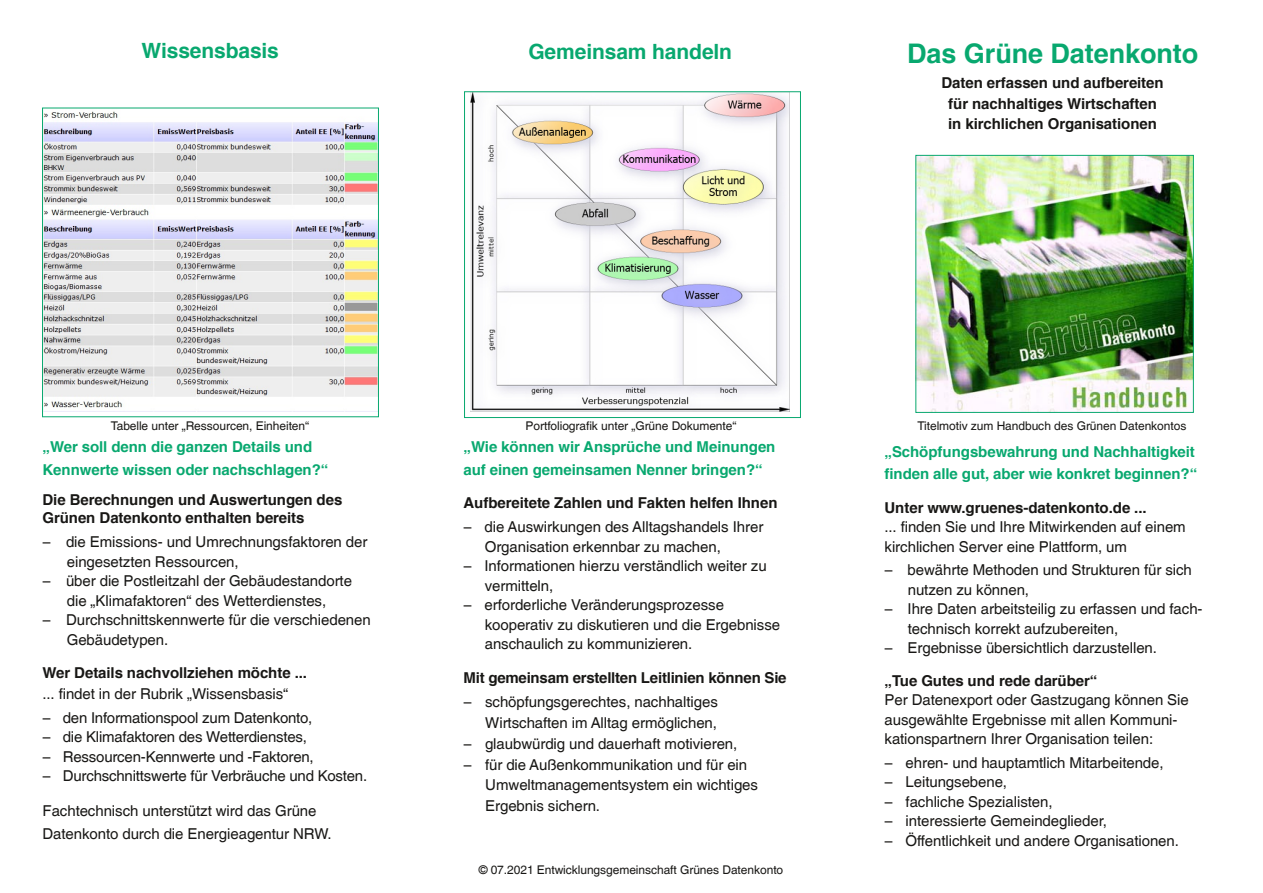
<style>
.page{position:relative;width:1263px;height:893px;background:#fff}
.page>*{position:absolute;margin:0;border:0;box-sizing:border-box;transform-origin:0 0}
.t1{font:27px "Sans BOLD";letter-spacing:-.005em;color:#08a86f}
.t2{font:21px "Sans BOLD";letter-spacing:-.005em;color:#08a86f}
.t3{font:15px/19.5px "Sans";letter-spacing:-.005em;color:#181715}
.t4{font:15px/20.7px "Sans BOLD";letter-spacing:-.005em;color:#181715}
.t5{font:15px/22.5px "Sans BOLD";letter-spacing:-.005em;color:#08a86f}
.t6{font:12px "Sans";letter-spacing:-.005em;color:#181715}
</style>
<div class="page">
<img style="left:470px;top:94px;width:319px;height:318px">
<div style="left:464px;top:92px;width:337px;height:326px;border:1px solid #08a86f"></div>
<img style="left:44px;top:111px;width:333px;height:297px">
<div style="left:42px;top:108px;width:337px;height:309px;border:1px solid #08a86f"></div>
<img style="left:918px;top:157px;width:273px;height:254px">
<div style="left:916px;top:155px;width:277px;height:258px;border:1px solid #08a86f"></div>
<h2 class="t2" style="left:142px;top:43px;width:139px">Wissensbasis</h2>
<h2 class="t2" style="left:528px;top:43px;width:205px">Gemeinsam handeln</h2>
<h1 class="t1" style="left:907px;top:43px;width:293px">Das Grüne Datenkonto</h1>
<p class="t4" style="left:941px;top:74px;width:224px;text-align:center">Daten erfassen und aufbereiten für nachhaltiges Wirtschaften in kirchlichen Organisationen</p>
<p class="t6" style="left:111px;top:421px;width:200px">Tabelle unter „Ressourcen, Einheiten“</p>
<p class="t5" style="left:43px;top:437px;width:287px">„Wer soll denn die ganzen Details und<br>Kennwerte wissen oder nachschlagen?“</p>
<p class="t4" style="left:43px;top:492px;width:301px;line-height:18px">Die Berechnungen und Auswertungen des<br>Grünen Datenkonto enthalten bereits</p>
<p class="t3" style="left:67px;top:534px;width:302px;text-indent:-24px">– die Emissions- und Umrechnungsfaktoren der eingesetzten Ressourcen,</p>
<p class="t3" style="left:43px;top:573px;width:311px;text-align:center">– über die Postleitzahl der Gebäudestandorte die „Klimafaktoren“ des Wetterdienstes,</p>
<p class="t3" style="left:67px;top:612px;width:305px;text-indent:-24px">– Durchschnittskennwerte für die verschiedenen<br>Gebäudetypen.</p>
<p class="t4" style="left:43px;top:664px;width:266px">Wer Details nachvollziehen möchte ...</p>
<p class="t3" style="left:43px;top:685px;width:247px">... findet in der Rubrik „Wissensbasis“</p>
<p class="t3" style="left:43px;top:709px;width:271px">– den Informationspool zum Datenkonto,</p>
<p class="t3" style="left:43px;top:728px;width:266px">– die Klimafaktoren des Wetterdienstes,</p>
<p class="t3" style="left:43px;top:748px;width:273px">– Ressourcen-Kennwerte und -Faktoren,</p>
<p class="t3" style="left:43px;top:767px;width:326px">– Durchschnittswerte für Verbräuche und Kosten.</p>
<p class="t3" style="left:43px;top:801px;width:291px;line-height:22.5px">Fachtechnisch unterstützt wird das Grüne<br>Datenkonto durch die Energieagentur NRW.</p>
<p class="t6" style="left:526px;top:421px;width:212px">Portfoliografik unter „Grüne Dokumente“</p>
<p class="t5" style="left:463px;top:437px;width:313px">„Wie können wir Ansprüche und Meinungen auf einen gemeinsamen Nenner bringen?“</p>
<p class="t4" style="left:463px;top:494px;width:315px">Aufbereitete Zahlen und Fakten helfen Ihnen</p>
<p class="t3" style="left:485px;top:518px;width:280px;text-indent:-21px">– die Auswirkungen des Alltagshandels Ihrer<br>Organisation erkennbar zu machen,</p>
<p class="t3" style="left:485px;top:557px;width:283px;text-indent:-21px">– Informationen hierzu verständlich weiter zu vermitteln,</p>
<p class="t3" style="left:485px;top:596px;width:297px;text-indent:-21px">– erforderliche Veränderungsprozesse kooperativ zu diskutieren und die Ergebnisse anschaulich zu kommunizieren.</p>
<p class="t4" style="left:463px;top:668px;width:325px">Mit gemeinsam erstellten Leitlinien können Sie</p>
<p class="t3" style="left:463px;top:693px;width:256px;line-height:20.7px;text-align:right">– schöpfungsgerechtes, nachhaltiges<br>Wirtschaften im Alltag ermöglichen,</p>
<p class="t3" style="left:463px;top:735px;width:275px">– glaubwürdig und dauerhaft motivieren,</p>
<p class="t3" style="left:485px;top:755px;width:274px;line-height:20.7px;text-indent:-22px">– für die Außenkommunikation und für ein<br>Umweltmanagementsystem ein wichtiges<br>Ergebnis sichern.</p>
<p class="t6" style="left:479px;top:865px;width:306px">© 07.2021 Entwicklungsgemeinschaft Grünes Datenkonto</p>
<p class="t6" style="left:917px;top:421px;width:270px">Titelmotiv zum Handbuch des Grünen Datenkontos</p>
<p class="t5" style="left:884px;top:441px;width:314px">„Schöpfungsbewahrung und Nachhaltigkeit finden alle gut, aber wie konkret beginnen?“</p>
<p class="t4" style="left:884px;top:498px;width:264px">Unter www.gruenes-datenkonto.de ...</p>
<p class="t3" style="left:884px;top:518px;width:303px">... finden Sie und Ihre Mitwirkenden auf einem kirchlichen Server eine Plattform, um</p>
<p class="t3" style="left:908px;top:562px;width:286px;text-indent:-23px">– bewährte Methoden und Strukturen für sich nutzen zu können,</p>
<p class="t3" style="left:908px;top:601px;width:296px;text-indent:-23px">– Ihre Daten arbeitsteilig zu erfassen und fach&shy;technisch korrekt aufzubereiten,</p>
<p class="t3" style="left:884px;top:640px;width:274px">– Ergebnisse übersichtlich darzustellen.</p>
<p class="t4" style="left:884px;top:671px;width:214px">„Tue Gutes und rede darüber“</p>
<p class="t3" style="left:884px;top:691px;width:306px">Per Datenexport oder Gastzugang können Sie ausgewählte Ergebnisse mit allen Kommuni&shy;kationspartnern Ihrer Organisation teilen:</p>
<p class="t3" style="left:884px;top:754px;width:281px">– ehren- und hauptamtlich Mitarbeitende,</p>
<p class="t3" style="left:884px;top:774px;width:124px">– Leitungsebene,</p>
<p class="t3" style="left:884px;top:793px;width:170px">– fachliche Spezialisten,</p>
<p class="t3" style="left:884px;top:813px;width:224px">– interessierte Gemeindeglieder,</p>
<p class="t3" style="left:884px;top:832px;width:296px">– Öffentlichkeit und andere Organisationen.</p>
</div>
